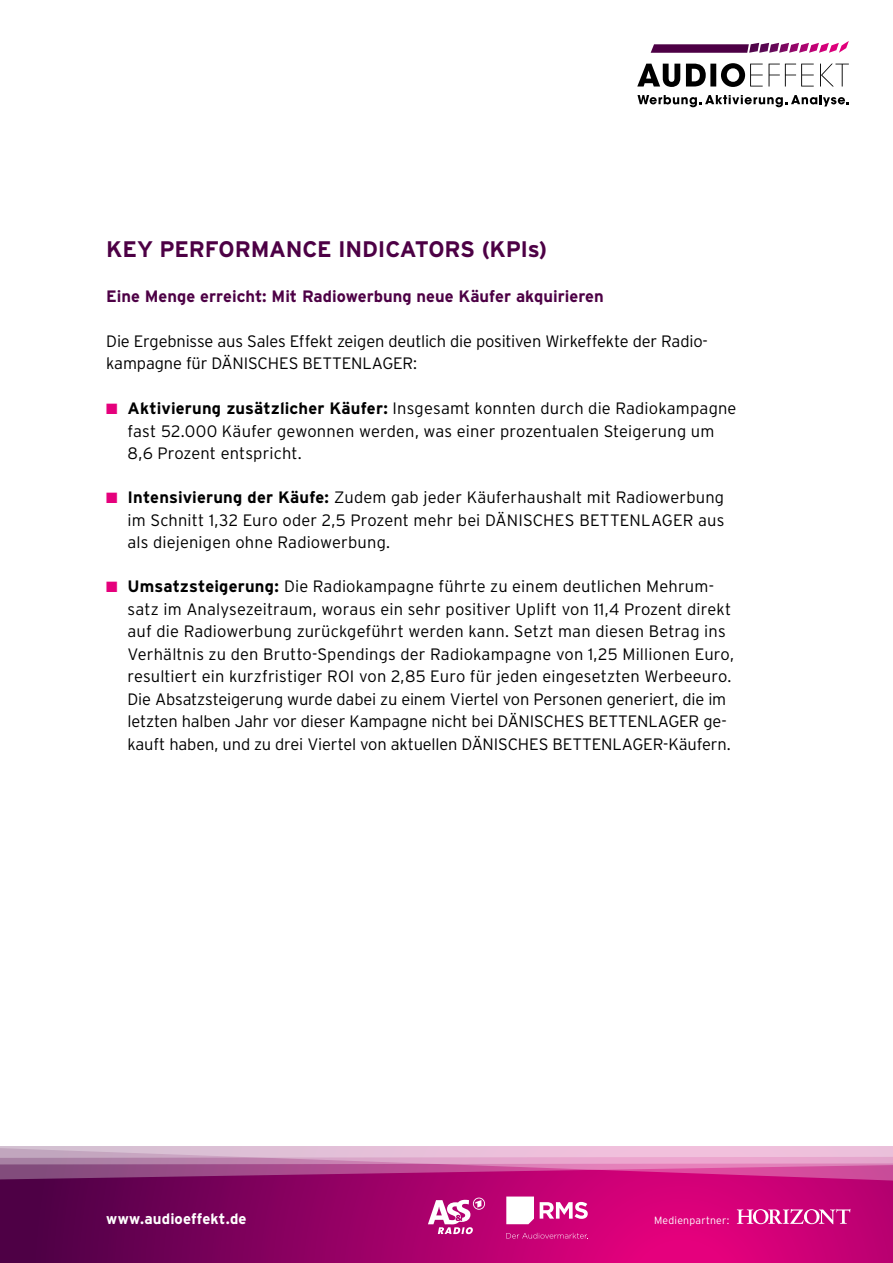
<style>
.page{position:relative;width:893px;height:1263px;background:#fff}
.page>*{position:absolute;margin:0;border:0;box-sizing:border-box;transform-origin:0 0}
.t1{font:700 22.5px "Interstate";letter-spacing:-.005em;color:#4d0045}
.t2{font:300 16.5px/22.5px "Interstate";color:#000}
.t3{font:700 16.5px "Interstate";letter-spacing:.005em;color:#4d0045}
.t4{font:700 15px "Interstate";letter-spacing:.01em;color:#fff}
.t5{font:300 10.5px "Interstate";letter-spacing:.02em;color:#fff}
.s1{color:#e5007c}
.s2{font-weight:700}
</style>
<div class="page">
<svg style="left:0;top:1188px;width:893px;height:75px;background:#a00066"></svg>
<svg style="left:0;top:1164px;width:893px;height:24px;background:#ac267c"></svg>
<svg style="left:0;top:1146px;width:893px;height:18px;background:#ddaecd"></svg>
<svg style="left:651px;top:41px;width:198px;height:12px"></svg>
<svg style="left:637px;top:63px;width:212px;height:24px"></svg>
<svg style="left:637px;top:95px;width:212px;height:12px"></svg>
<svg style="left:428px;top:1197px;width:57px;height:37px"></svg>
<svg style="left:506px;top:1196px;width:28px;height:28px"></svg>
<svg style="left:540px;top:1202px;width:48px;height:17px"></svg>
<svg style="left:506px;top:1233px;width:82px;height:6px"></svg>
<svg style="left:737px;top:1209px;width:113px;height:15px"></svg>
<h1 class="t1" style="left:106px;top:235px;width:442px">Key Performance I ndicators (KPIs)</h1>
<p class="t3" style="left:106px;top:286px;width:499px">Eine Menge erreicht: M it Radiowerbung neue Käufer akquirieren</p>
<p class="t2" style="left:106px;top:329px;width:603px">Die Ergebnisse aus Sales Effekt zeigen deutlich die positiven Wirkeffekte der Radio&shy;kampagne für DÄNISCHES BETTENLAGER:</p>
<p class="t2" style="left:128px;top:397px;width:610px;text-indent:-21px"><span class="s1">■</span> <span class="s2">Aktivierung zusätzlicher Käufer:</span> Insgesamt konnten durch die Radiokampagne fast 52.000 Käufer gewonnen werden, was einer prozentualen Steigerung um<br>8,6 Prozent entspricht.</p>
<p class="t2" style="left:128px;top:486px;width:598px;text-align:justify;text-indent:-21px"><span class="s1">■</span> <span class="s2">I ntensivierung der Käufe:</span> Zudem gab jeder Käuferhaushalt mit Radiowerbung im Schnitt 1,32 Euro oder 2,5 Prozent mehr bei DÄNISCHES BETTENLAGER aus als diejenigen ohne Radiowerbung.</p>
<p class="t2" style="left:128px;top:575px;width:608px;text-indent:-21px"><span class="s1">■</span> <span class="s2">Umsatzsteigerung:</span> Die Radiokampagne führte zu einem deutlichen Mehrum&shy;satz im Analysezeitraum, woraus ein sehr positiver Uplift von 11,4 Prozent direkt auf die Radiowerbung zurückgeführt werden kann. Setzt man diesen Betrag ins Verhältnis zu den Brutto-Spendings der Radiokampagne von 1,25 Millionen Euro, resultiert ein kurzfristiger ROI von 2,85 Euro für jeden eingesetzten Werbeeuro.<br>Die Absatzsteigerung wurde dabei zu einem Viertel von Personen generiert, die im letzten halben Jahr vor dieser Kampagne nicht bei DÄNISCHES BETTENLAGER ge&shy;kauft haben, und zu drei Viertel von aktuellen DÄNISCHES BETTENLAGER-Käufern.</p>
<p class="t4" style="left:106px;top:1209px;width:142px">www.audioeffekt.de</p>
<p class="t5" style="left:654px;top:1214px;width:77px">Medienpartner:</p>
</div>
